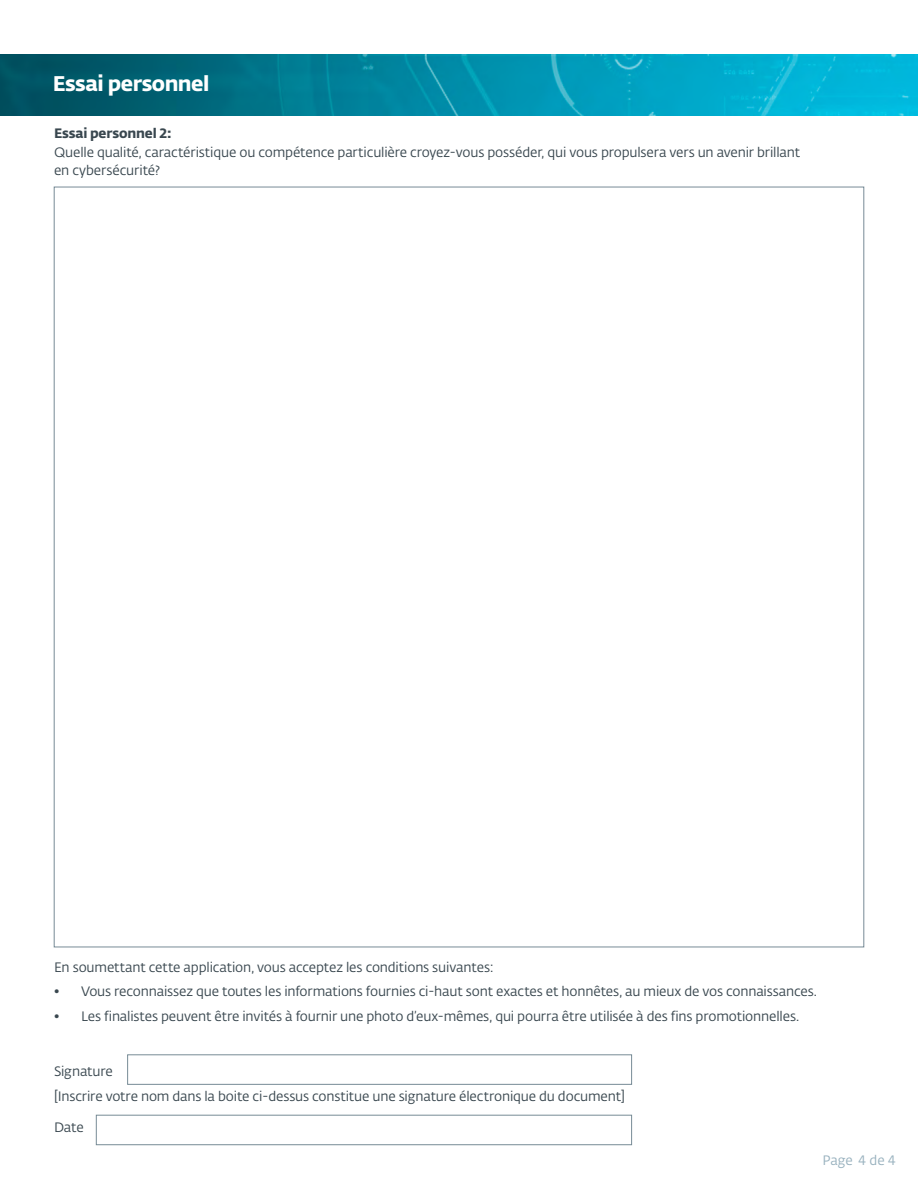
<style>
.page{position:relative;width:918px;height:1188px;background:#fff}
.page>*{position:absolute;margin:0;border:0;box-sizing:border-box;transform-origin:0 0}
.t1{font:21px "Fedra Sans Alt Pro Bold LF";letter-spacing:-.02em;color:#fff}
.t2{font:13.5px/18px "Fedra Sans Alt Pro Book LF";letter-spacing:-.01em;color:#39474f}
.t3{font:13.5px "Fedra Sans Alt Pro Bold LF";letter-spacing:-.01em;color:#39474f}
.t4{font:13.5px "Fedra Sans Alt Pro Book LF";letter-spacing:-.01em;color:#98b1be}
</style>
<div class="page">
<img style="left:0;top:54px;width:918px;height:62px">
<div style="left:96px;top:1115px;width:536px;height:30px;background:#fff;border:1px solid #778b96"></div>
<div style="left:127px;top:1055px;width:505px;height:30px;background:#fff;border:1px solid #778b96"></div>
<div style="left:54px;top:187px;width:810px;height:760px;background:#fff;border:1px solid #778b96"></div>
<h1 class="t1" style="left:53px;top:67px;width:158px">Essai personnel</h1>
<p class="t3" style="left:54px;top:122px;width:119px">Essai personnel 2:</p>
<p class="t2" style="left:54px;top:143px;width:748px">Quelle qualité, caractéristique ou compétence particulière croyez-vous posséder, qui vous propulsera vers un avenir brillant en cybersécurité?</p>
<p class="t2" style="left:54px;top:958px;width:441px">En soumettant cette application, vous acceptez les conditions suivantes:</p>
<p class="t2" style="left:54px;top:982px;width:765px">• Vous reconnaissez que toutes les informations fournies ci-haut sont exactes et honnêtes, au mieux de vos connaissances.</p>
<p class="t2" style="left:54px;top:1007px;width:747px">• Les finalistes peuvent être invités à fournir une photo d’eux-mêmes, qui pourra être utilisée à des fins promotionnelles.</p>
<p class="t2" style="left:54px;top:1059px;width:573px;line-height:24.8px">Signature<br>[Inscrire votre nom dans la boite ci-dessus constitue une signature électronique du document]</p>
<p class="t2" style="left:54px;top:1118px;width:31px">Date</p>
<p class="t4" style="left:822px;top:1151px;width:75px">Page 4 de 4</p>
</div>
